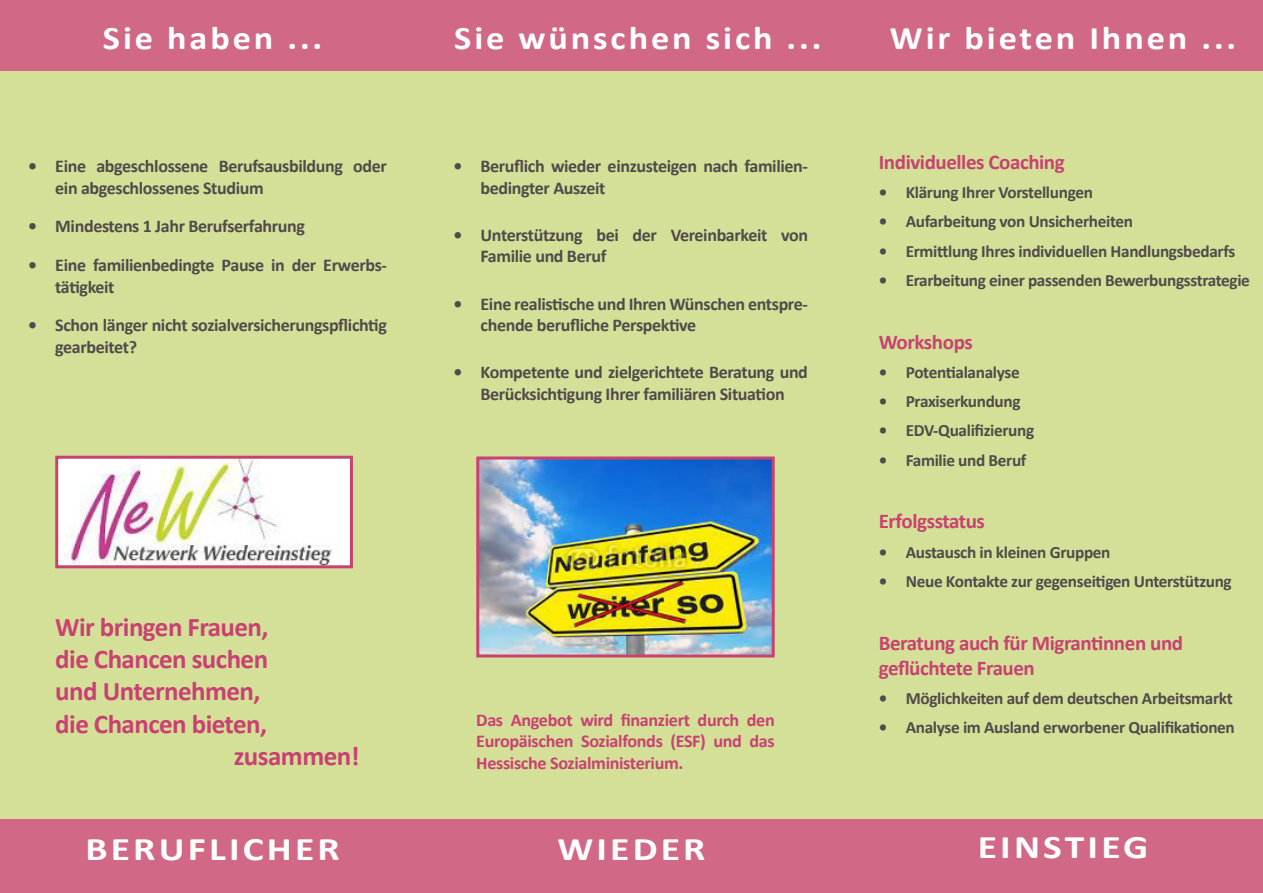
<style>
.page{position:relative;width:1263px;height:893px;background:#fff}
.page>*{position:absolute;margin:0;border:0;box-sizing:border-box;transform-origin:0 0}
.t1{font:700 33px "Calibri";letter-spacing:.08em;color:#fff;scale:1.1 1}
.t2{font:700 33px "Calibri";letter-spacing:.08em;color:#fff;scale:1.2 1}
.t3{font:700 27px "Calibri";letter-spacing:-.02em;color:#c84172}
.t4{font:700 21px "Calibri";letter-spacing:-.02em;color:#c84172}
.t5{font:700 18px/21.6px "Calibri";letter-spacing:-.02em;color:#504a4a}
.t6{font:700 18px/21.6px "Calibri";letter-spacing:-.02em;color:#c84172;text-align:justify}
.t7{font:700 17.25px "Calibri";letter-spacing:-.02em;color:#504a4a}
</style>
<div class="page">
<div style="left:0;top:63px;width:1263px;height:771px;background:#d4e098"></div>
<div style="left:0;top:819px;width:1263px;height:74px;background:#d16886"></div>
<div style="left:0;top:0;width:1263px;height:71px;background:#d16886"></div>
<img style="left:480px;top:460px;width:291px;height:193px">
<div style="left:476px;top:456px;width:299px;height:201px;border:3px solid #c84172"></div>
<img style="left:61px;top:460px;width:287px;height:104px">
<div style="left:55px;top:456px;width:298px;height:112px;border:3px solid #c84172"></div>
<p class="t1" style="left:103px;top:14px;width:201px">Sie haben ...</p>
<p class="t1" style="left:454px;top:14px;width:335px">Sie wünschen sich ...</p>
<p class="t1" style="left:890px;top:14px;width:316px">Wir bieten Ihnen ...</p>
<p class="t5" style="left:55px;top:155px;width:333px;text-indent:-27px">• Eine abgeschlossene Berufsausbildung oder ein abgeschlossenes Studium</p>
<p class="t5" style="left:28px;top:215px;width:278px">• Mindestens 1 Jahr Berufserfahrung</p>
<p class="t5" style="left:55px;top:254px;width:333px;text-indent:-27px">• Eine familienbedingte Pause in der Erwerbs&shy;tätigkeit</p>
<p class="t5" style="left:55px;top:314px;width:333px;text-indent:-27px">• Schon länger nicht sozialversicherungspflichtig gearbeitet?</p>
<p class="t5" style="left:480px;top:155px;width:329px;text-indent:-27px">• Beruflich wieder einzusteigen nach familien&shy;bedingter Auszeit</p>
<p class="t5" style="left:480px;top:224px;width:329px;text-indent:-27px">• Unterstützung bei der Vereinbarkeit von<br>Familie und Beruf</p>
<p class="t5" style="left:480px;top:293px;width:329px;text-indent:-27px">• Eine realistische und Ihren Wünschen entspre&shy;chende berufliche Perspektive</p>
<p class="t5" style="left:453px;top:361px;width:356px;text-align:center">• Kompetente und zielgerichtete Beratung und<br>Berücksichtigung Ihrer familiären Situation</p>
<p class="t3" style="left:55px;top:608px;width:215px">Wir bringen Frauen,</p>
<p class="t3" style="left:55px;top:640px;width:214px">die Chancen suchen</p>
<p class="t3" style="left:55px;top:672px;width:207px">und Unternehmen,</p>
<p class="t3" style="left:55px;top:705px;width:213px">die Chancen bieten,</p>
<p class="t3" style="left:234px;top:737px;width:127px">zusammen!</p>
<p class="t6" style="left:476px;top:709px;width:300px">Das Angebot wird finanziert durch den Europäischen Sozialfonds (ESF) und das Hessische Sozialministerium.</p>
<p class="t4" style="left:879px;top:147px;width:187px">Individuelles Coaching</p>
<p class="t7" style="left:879px;top:180px;width:216px">• Klärung Ihrer Vorstellungen</p>
<p class="t7" style="left:879px;top:209px;width:256px">• Aufarbeitung von Unsicherheiten</p>
<p class="t7" style="left:879px;top:239px;width:358px">• Ermittlung Ihres individuellen Handlungsbedarfs</p>
<p class="t7" style="left:879px;top:268px;width:373px">• Erarbeitung einer passenden Bewerbungsstrategie</p>
<p class="t4" style="left:879px;top:327px;width:96px">Workshops</p>
<p class="t7" style="left:879px;top:360px;width:142px">• Potentialanalyse</p>
<p class="t7" style="left:879px;top:389px;width:143px">• Praxiserkundung</p>
<p class="t7" style="left:879px;top:418px;width:157px">• EDV-Qualifizierung</p>
<p class="t7" style="left:879px;top:448px;width:149px">• Familie und Beruf</p>
<p class="t4" style="left:879px;top:507px;width:108px">Erfolgsstatus</p>
<p class="t7" style="left:879px;top:540px;width:233px">• Austausch in kleinen Gruppen</p>
<p class="t7" style="left:879px;top:569px;width:354px">• Neue Kontakte zur gegenseitigen Unterstützung</p>
<p class="t4" style="left:879px;top:628px;width:306px">Beratung auch für Migrantinnen und</p>
<p class="t4" style="left:879px;top:653px;width:158px">geflüchtete Frauen</p>
<p class="t7" style="left:879px;top:686px;width:355px">• Möglichkeiten auf dem deutschen Arbeitsmarkt</p>
<p class="t7" style="left:879px;top:715px;width:358px">• Analyse im Ausland erworbener Qualifikationen</p>
<p class="t2" style="left:85px;top:825px;width:214px">BERUFLICHER</p>
<p class="t2" style="left:557px;top:825px;width:125px">WIEDER</p>
<p class="t2" style="left:978px;top:824px;width:144px">EINSTIEG</p>
</div>
